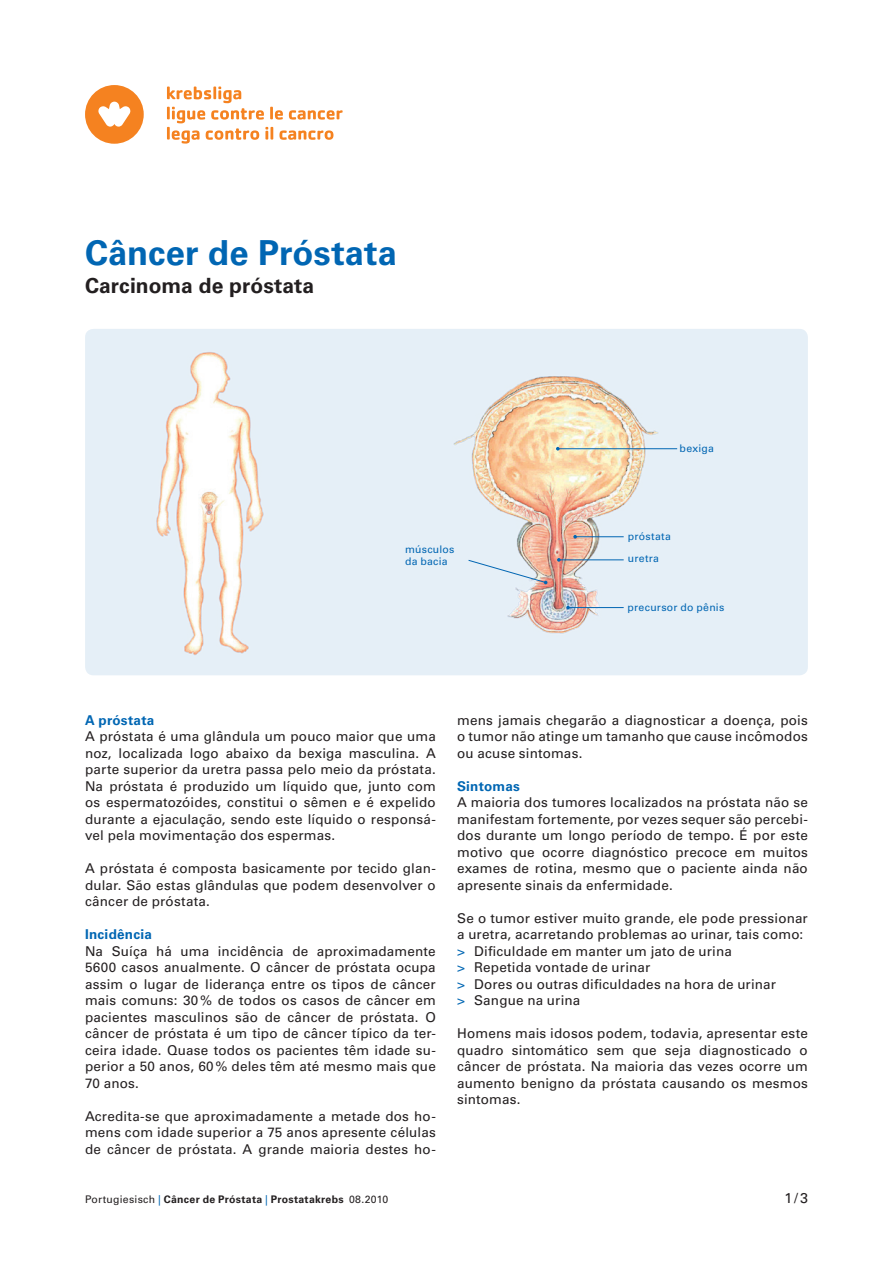
<style>
.page{position:relative;width:893px;height:1263px;background:#fff}
.page>*{position:absolute;margin:0;border:0;box-sizing:border-box;transform-origin:0 0}
.t1{font:700 34.5px "Univers LT Std";letter-spacing:.005em;color:#0166b3}
.t2{font:700 21px "Univers LT Std";letter-spacing:.005em;color:#231f20}
.t3{font:14.25px "Univers LT Std";color:#231f20}
.t4{font:13.5px/16.5px "Univers LT Std";letter-spacing:.01em;color:#231f20;text-align:justify}
.t5{font:700 13.5px "Univers LT Std";letter-spacing:.02em;color:#0166b3}
.t6{font:700 10.5px "Univers CE";letter-spacing:.03em;color:#231f20}
.t7{font:10.5px/21.9px "Univers LT Std";letter-spacing:.025em;color:#0166b3}
.s1{color:#0166b3}
.s2{font-family:"Univers LT Std";font-weight:400}
.s3{font-family:"Univers LT Std";font-weight:400;color:#0166b3}
</style>
<div class="page">
<svg style="left:85px;top:85px;width:59px;height:59px"></svg>
<svg style="left:167px;top:87px;width:176px;height:57px"></svg>
<img style="left:85px;top:329px;width:723px;height:346px">
<hr style="left:558px;top:448px;width:119px;height:1px;background:#0166b3">
<hr style="left:575px;top:536px;width:49px;height:1px;background:#0166b3">
<hr style="left:559px;top:559px;width:65px;height:1px;background:#0166b3">
<svg style="left:557px;top:558px;width:4px;height:4px"></svg>
<hr style="left:568px;top:607px;width:56px;height:1px;background:#0166b3">
<svg style="left:467px;top:559px;width:80px;height:25px;background:#dadfe5"></svg>
<h1 class="t1" style="left:85px;top:233px;width:313px">Câncer de Próstata</h1>
<h2 class="t2" style="left:85px;top:274px;width:231px">Carcinoma de próstata</h2>
<p class="t7" style="left:405px;top:544px;width:51px;line-height:12px">músculos da bacia</p>
<p class="t7" style="left:680px;top:437px;width:36px">bexiga</p>
<p class="t7" style="left:628px;top:526px;width:44px">próstata uretra</p>
<p class="t7" style="left:628px;top:596px;width:98px">precursor do pênis</p>
<p class="t5" style="left:85px;top:712px;width:71px">A próstata</p>
<p class="t4" style="left:85px;top:728px;width:352px">A próstata é uma glândula um pouco maior que uma noz, localizada logo abaixo da bexiga masculina. A parte superior da uretra passa pelo meio da próstata.<br>Na próstata é produzido um líquido que, junto com os espermatozóides, constitui o sêmen e é expelido durante a ejaculação, sendo este líquido o responsá&shy;vel pela movimentação dos espermas.</p>
<p class="t4" style="left:85px;top:860px;width:352px">A próstata é composta basicamente por tecido glan&shy;dular. São estas glândulas que podem desenvolver o câncer de próstata.</p>
<p class="t5" style="left:85px;top:927px;width:69px">Incidência</p>
<p class="t4" style="left:85px;top:943px;width:352px">Na Suíça há uma incidência de aproximadamente 5600 casos anualmente. O câncer de próstata ocupa assim o lugar de liderança entre os tipos de câncer mais comuns: 30% de todos os casos de câncer em pacientes masculinos são de câncer de próstata. O câncer de próstata é um tipo de câncer típico da ter&shy;ceira idade. Quase todos os pacientes têm idade su&shy;perior a 50 anos, 60% deles têm até mesmo mais que 70 anos.</p>
<p class="t4" style="left:85px;top:1108px;width:352px">Acredita-se que aproximadamente a metade dos ho&shy;mens com idade superior a 75 anos apresente células de câncer de próstata. A grande maioria destes ho-</p>
<p class="t4" style="left:457px;top:712px;width:352px">mens jamais chegarão a diagnosticar a doença, pois o tumor não atinge um tamanho que cause incômodos ou acuse sintomas.</p>
<p class="t5" style="left:457px;top:778px;width:64px">Sintomas</p>
<p class="t4" style="left:457px;top:794px;width:352px">A maioria dos tumores localizados na próstata não se manifestam fortemente, por vezes sequer são percebi&shy;dos durante um longo período de tempo. É por este motivo que ocorre diagnóstico precoce em muitos exames de rotina, mesmo que o paciente ainda não apresente sinais da enfermidade.</p>
<p class="t4" style="left:457px;top:910px;width:352px;text-align:left">Se o tumor estiver muito grande, ele pode pressionar a uretra, acarretando problemas ao urinar, tais como: <span class="s1">&gt;</span> Dificuldade em manter um jato de urina<br><span class="s1">&gt;</span> Repetida vontade de urinar<br><span class="s1">&gt;</span> Dores ou outras dificuldades na hora de urinar<br><span class="s1">&gt;</span> Sangue na urina</p>
<p class="t4" style="left:457px;top:1025px;width:352px">Homens mais idosos podem, todavia, apresentar este quadro sintomático sem que seja diagnosticado o câncer de próstata. Na maioria das vezes ocorre um aumento benigno da próstata causando os mesmos sintomas.</p>
<p class="t6" style="left:85px;top:1193px;width:305px"><span class="s2">Portugiesisch</span> <span class="s3">|</span> Câncer de Próstata <span class="s3">|</span> Prostatakrebs <span class="s2">08.2010</span></p>
<p class="t3" style="left:785px;top:1190px;width:25px">1/3</p>
</div>
